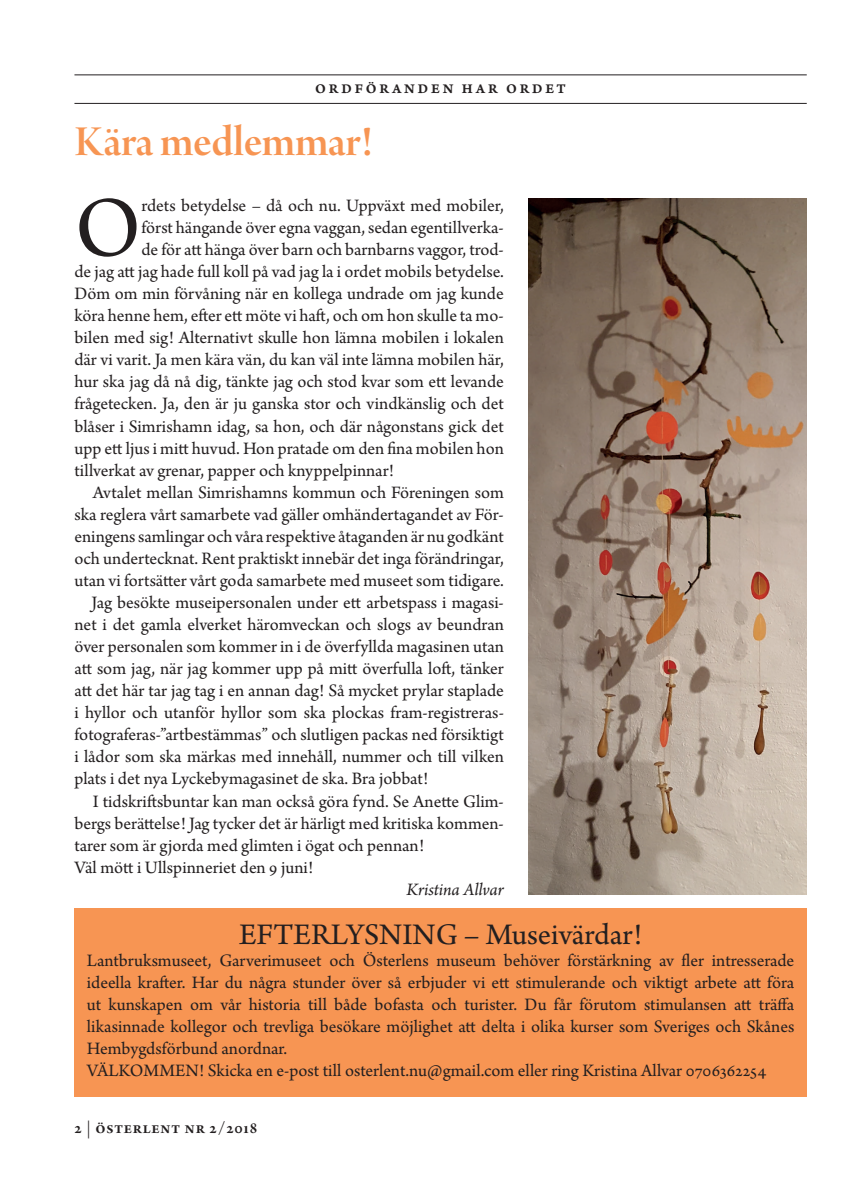
<style>
.page{position:relative;width:844px;height:1191px;background:#fff}
.page>*{position:absolute;margin:0;border:0;box-sizing:border-box;transform-origin:0 0}
.t1{font:89.77px "Arno Pro";color:#231f20}
.Rubrik{font:45.5px "Arno Pro Smbd Display";letter-spacing:-.01em;color:#f79553}
.t2{font:31.5px "Arno Pro";color:#231f20}
.t3{font:18.38px/22.1px "Arno Pro";color:#231f20;text-align:justify}
.t4{font:italic 18.38px "Arno Pro";letter-spacing:-.005em;color:#231f20}
.t5{font:17.5px "Arno Pro Smbd Subhead";letter-spacing:.05em;color:#231f20}
.t6{font:14px "Arno Pro Smbd Caption";letter-spacing:.205em;color:#231f20}
.s1{font-family:"Arno Pro Light Display"}
</style>
<div class="page">
<div style="left:74px;top:908px;width:732px;height:188px;background:#f79553"></div>
<hr style="left:74px;top:103px;width:732px;height:1px;background:#231f20">
<hr style="left:74px;top:74px;width:732px;height:1px;background:#231f20">
<img style="left:528px;top:198px;width:278px;height:696px">
<p class="t6" style="left:315px;top:80px;width:252px">ORDFÖRANDEN HAR ORDET</p>
<p class="Rubrik" style="left:74px;top:117px;width:300px">Kära medlemmar!</p>
<p class="t1" style="left:74px;top:177px;width:68px">O</p>
<p class="t3" style="left:141px;top:195px;width:364px">rdets betydelse – då och nu. Uppväxt med mobiler,</p>
<p class="t3" style="left:141px;top:217px;width:364px">först hängande över egna vaggan, sedan egentillverka-</p>
<p class="t3" style="left:141px;top:239px;width:364px">de för att hänga över barn och barnbarns vaggor, trod-</p>
<p class="t3" style="left:74px;top:261px;width:431px">de jag att jag hade full koll på vad jag la i ordet mobils betydelse.</p>
<p class="t3" style="left:74px;top:284px;width:431px">Döm om min förvåning när en kollega undrade om jag kunde</p>
<p class="t3" style="left:74px;top:306px;width:431px">köra henne hem, efter ett möte vi haft, och om hon skulle ta mo-</p>
<p class="t3" style="left:74px;top:328px;width:431px">bilen med sig! Alternativt skulle hon lämna mobilen i lokalen</p>
<p class="t3" style="left:74px;top:350px;width:431px">där vi varit. Ja men kära vän, du kan väl inte lämna mobilen här,</p>
<p class="t3" style="left:74px;top:372px;width:431px">hur ska jag då nå dig, tänkte jag och stod kvar som ett levande</p>
<p class="t3" style="left:74px;top:394px;width:431px">frågetecken. Ja, den är ju ganska stor och vindkänslig och det</p>
<p class="t3" style="left:74px;top:416px;width:431px">blåser i Simrishamn idag, sa hon, och där någonstans gick det</p>
<p class="t3" style="left:74px;top:438px;width:431px">upp ett ljus i mitt huvud. Hon pratade om den fina mobilen hon</p>
<p class="t3" style="left:74px;top:460px;width:321px">tillverkat av grenar, papper och knyppelpinnar!</p>
<p class="t3" style="left:74px;top:482px;width:431px;text-indent:18px">Avtalet mellan Simrishamns kommun och Föreningen som ska reglera vårt samarbete vad gäller omhändertagandet av För&shy;eningens samlingar och våra respektive åtaganden är nu godkänt och undertecknat. Rent praktiskt innebär det inga förändringar, utan vi fortsätter vårt goda samarbete med museet som tidigare.</p>
<p class="t3" style="left:74px;top:592px;width:431px;text-indent:17px">Jag besökte museipersonalen under ett arbetspass i magasi&shy;net i det gamla elverket häromveckan och slogs av beundran över personalen som kommer in i de överfyllda magasinen utan att som jag, när jag kommer upp på mitt överfulla loft, tänker att det här tar jag tag i en annan dag! Så mycket prylar staplade i hyllor och utanför hyllor som ska plockas fram-registreras&shy;fotograferas-”artbestämmas” och slutligen packas ned försiktigt i lådor som ska märkas med innehåll, nummer och till vilken plats i det nya Lyckebymagasinet de ska. Bra jobbat!</p>
<p class="t3" style="left:74px;top:791px;width:431px;text-indent:18px">I tidskriftsbuntar kan man också göra fynd. Se Anette Glim&shy;bergs berättelse! Jag tycker det är härligt med kritiska kommen&shy;tarer som är gjorda med glimten i ögat och pennan!</p>
<p class="t3" style="left:74px;top:857px;width:240px">Väl mött i Ullspinneriet den 9 juni!</p>
<p class="t4" style="left:406px;top:878px;width:99px">Kristina Allvar</p>
<p class="t2" style="left:239px;top:916px;width:404px">EFTERLYSNING – Museivärdar!</p>
<p class="t3" style="left:87px;top:950px;width:708px">Lantbruksmuseet, Garverimuseet och Österlens museum behöver förstärkning av fler intresserade ideella krafter. Har du några stunder över så erbjuder vi ett stimulerande och viktigt arbete att föra ut kunskapen om vår historia till både bofasta och turister. Du får förutom stimulansen att träffa likasinnade kollegor och trevliga besökare möjlighet att delta i olika kurser som Sveriges och Skånes Hembygdsförbund anordnar.</p>
<p class="t3" style="left:87px;top:1060px;width:681px">VÄLKOMMEN! Skicka en e-post till osterlent.nu@gmail.com eller ring Kristina Allvar 0706362254</p>
<p class="t5" style="left:74px;top:1118px;width:184px">2 <span class="s1">|</span> österlent nr 2/2018</p>
</div>
